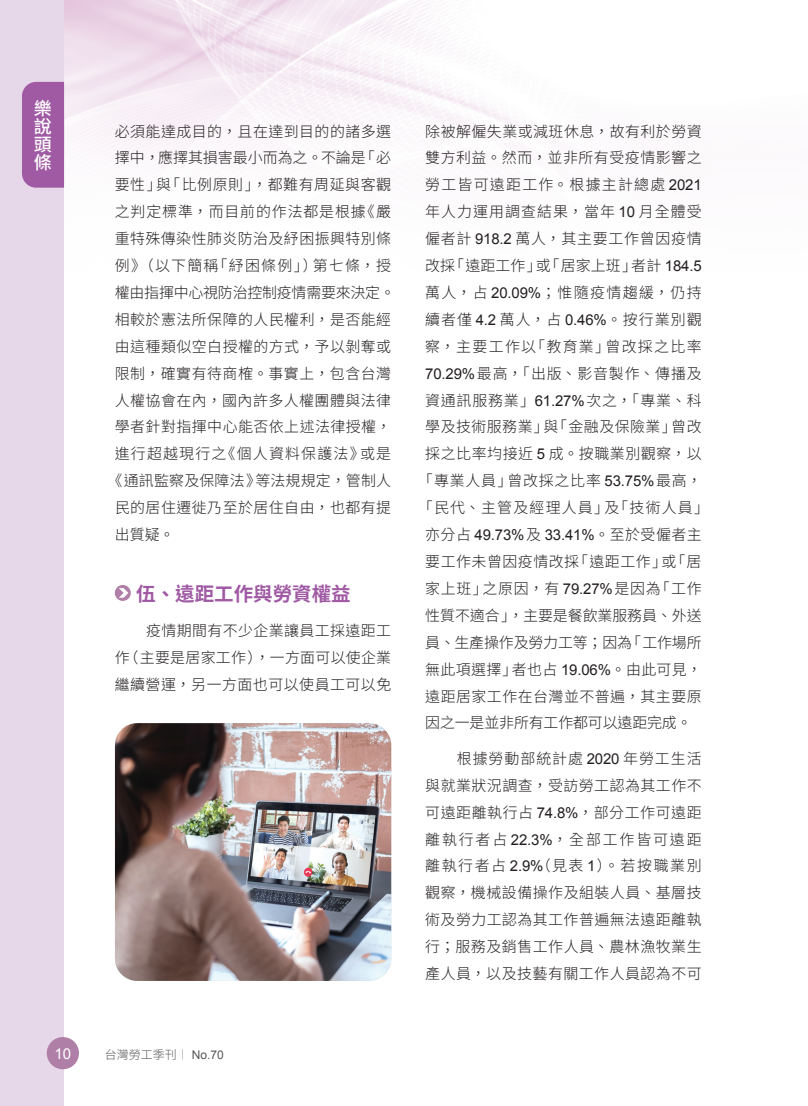
<style>
.page{position:relative;width:808px;height:1106px;background:#fff}
.page>*{position:absolute;margin:0;border:0;box-sizing:border-box;transform-origin:0 0}
.壹{font:700 19.5px "Noto Sans CJ Ktc";color:#a05aa4}
.t1{font:500 18px/18px "Noto Sans CJ Ktc";color:#fff;text-align:justify}
.N內文{font:300 15px/26.8px "Noto Sans CJ Ktc";letter-spacing:.03em;color:#231f20;text-align:justify}
.N內文-2{font:300 15px "Noto Sans CJ Ktc";letter-spacing:.055em;color:#231f20}
.N內文-3{font:300 15px "Noto Sans CJ Ktc";letter-spacing:.08em;color:#231f20}
.N內文-4{font:300 15px "Noto Sans CJ Ktc";letter-spacing:.05em;color:#231f20}
.N內文-5{font:300 15px "Noto Sans CJ Ktc";letter-spacing:.07em;color:#231f20}
.N內文-6{font:300 15px "Noto Sans CJ Ktc";letter-spacing:-.01em;color:#231f20}
.N內文-7{font:15px "Arial";letter-spacing:-.01em;color:#231f20}
.N內文-8{font:300 15px "Noto Sans CJ Ktc";letter-spacing:.005em;color:#231f20}
.N內文-9{font:300 15px "Noto Sans CJ Ktc";letter-spacing:.095em;color:#231f20}
.N內文-10{font:300 15px "Noto Sans CJ Ktc";color:#231f20}
.N內文-11{font:300 15px "Noto Sans CJ Ktc";letter-spacing:-.015em;color:#231f20}
.N內文-12{font:300 15px "Noto Sans CJ Ktc";letter-spacing:.085em;color:#231f20}
.N內文-13{font:300 15px "Noto Sans CJ Ktc";letter-spacing:-.005em;color:#231f20}
.N內文-14{font:300 15px "Noto Sans CJ Ktc";letter-spacing:.09em;color:#231f20}
.t2{font:15px "Arial";color:#fff}
.t3{font:300 12px "Noto Sans CJ Ktc";color:#57585a}
.s1{font-family:"Adobe Ming Std"}
.s2{font-family:"Arial";font-weight:400}
.s3{font-family:"Noto Sans CJ Ktc";font-weight:300}
</style>
<div class="page">
<img style="left:64px;top:0;width:474px;height:188px">
<div style="left:0;top:0;width:64px;height:1106px;background:#e6d7e9"></div>
<div style="left:22px;top:82px;width:42px;height:106px;background:#a05aa4"></div>
<div style="left:47px;top:1037px;width:32px;height:32px;background:#b07fa7;border-radius:50%"></div>
<svg style="left:115px;top:585px;width:16px;height:16px"></svg>
<svg style="left:119px;top:588px;width:9px;height:9px"></svg>
<img style="left:115px;top:723px;width:276px;height:257px">
<p class="t1" style="left:34px;top:99px;width:19px">樂說頭條</p>
<p class="N內文" style="left:115px;top:118px;width:278px">必須能達成目的，且在達到目的的諸多選</p>
<p class="N內文-10" style="left:115px;top:149px;width:278px">擇中，應擇其損害最小而為之。不論是「必</p>
<p class="N內文" style="left:115px;top:172px;width:278px">要性」與「比例原則」，都難有周延與客觀</p>
<p class="N內文-2" style="left:115px;top:203px;width:278px">之判定標準，而目前的作法都是根據《嚴</p>
<p class="N內文" style="left:115px;top:225px;width:278px">重特殊傳染性肺炎防治及紓困振興特別條</p>
<p class="N內文-3" style="left:115px;top:257px;width:278px">例》（以下簡稱「紓困條例」）第七條，授</p>
<p class="N內文-11" style="left:115px;top:284px;width:282px">權由指揮中心視防治控制疫情需要來決定。</p>
<p class="N內文" style="left:115px;top:306px;width:278px">相較於憲法所保障的人民權利，是否能經</p>
<p class="N內文" style="left:115px;top:333px;width:278px">由這種類似空白授權的方式，予以剝奪或</p>
<p class="N內文" style="left:115px;top:360px;width:278px">限制，確實有待商榷。事實上，包含台灣</p>
<p class="N內文" style="left:115px;top:387px;width:278px">人權協會在內，國內許多人權團體與法律</p>
<p class="N內文" style="left:115px;top:414px;width:278px">學者針對指揮中心能否依上述法律授權，</p>
<p class="N內文-3" style="left:115px;top:445px;width:278px">進行超越現行之《個人資料保護法》或是</p>
<p class="N內文" style="left:107px;top:467px;width:285px">《通訊監察及保障法》等法規規定，管制人</p>
<p class="N內文" style="left:115px;top:494px;width:278px">民的居住遷徙乃至於居住自由，也都有提</p>
<p class="N內文" style="left:115px;top:521px;width:61px">出質疑。</p>
<p class="壹" style="left:136px;top:582px;width:216px">伍、遠距工作與勞資權益</p>
<p class="N內文" style="left:115px;top:618px;width:278px;text-indent:32px">疫情期間有不少企業讓員工採遠距工作（主要是居家工作），一方面可以使企業繼續營運，另一方面也可以使員工可以免</p>
<p class="t2" style="left:54px;top:1043px;width:18px">10</p>
<p class="t3" style="left:105px;top:1047px;width:121px">台灣勞工季刊<span class="s1">｜</span> <span class="s2">No.70</span></p>
<p class="N內文" style="left:425px;top:118px;width:278px">除被解僱失業或減班休息，故有利於勞資</p>
<p class="N內文" style="left:425px;top:145px;width:278px">雙方利益。然而，並非所有受疫情影響之</p>
<p class="N內文-12" style="left:425px;top:176px;width:278px">勞工皆可遠距工作。根據主計總處 <span class="s2">2021</span></p>
<p class="N內文-5" style="left:425px;top:203px;width:278px">年人力運用調查結果，當年 <span class="s2">10</span> 月全體受</p>
<p class="N內文" style="left:425px;top:225px;width:278px">僱者計 <span class="s2">918.2</span> 萬人，其主要工作曾因疫情</p>
<p class="N內文-8" style="left:425px;top:257px;width:278px">改採「遠距工作」或「居家上班」者計 <span class="s2">184.5</span></p>
<p class="N內文-9" style="left:425px;top:284px;width:278px">萬人，占 <span class="s2">20.09%</span>；惟隨疫情趨緩，仍持</p>
<p class="N內文-5" style="left:425px;top:311px;width:278px">續者僅 <span class="s2">4.2</span> 萬人，占 <span class="s2">0.46%</span>。按行業別觀</p>
<p class="N內文-14" style="left:425px;top:338px;width:278px">察，主要工作以「教育業」曾改採之比率</p>
<p class="N內文-2" style="left:425px;top:365px;width:278px"><span class="s2">70.29%</span>最高，「出版、影音製作、傳播及</p>
<p class="N內文-4" style="left:425px;top:391px;width:278px">資通訊服務業」<span class="s2">61.27%</span>次之，「專業、科</p>
<p class="N內文" style="left:425px;top:414px;width:278px">學及技術服務業」與「金融及保險業」曾改</p>
<p class="N內文" style="left:425px;top:441px;width:278px">採之比率均接近 <span class="s2">5</span> 成。按職業別觀察，以</p>
<p class="N內文-2" style="left:418px;top:472px;width:285px">「專業人員」曾改採之比率 <span class="s2">53.75%</span>最高，</p>
<p class="N內文-3" style="left:418px;top:499px;width:293px">「民代、主管及經理人員」及「技術人員」</p>
<p class="N內文-7" style="left:425px;top:525px;width:278px"><span class="s3">亦分占</span> 49.73%<span class="s3">及</span> 33.41%<span class="s3">。至於受僱者主</span></p>
<p class="N內文" style="left:425px;top:548px;width:278px">要工作未曾因疫情改採「遠距工作」或「居</p>
<p class="N內文-4" style="left:425px;top:580px;width:278px">家上班」之原因，有 <span class="s2">79.27%</span>是因為「工作</p>
<p class="N內文-13" style="left:425px;top:607px;width:278px">性質不適合」，主要是餐飲業服務員、外送</p>
<p class="N內文-6" style="left:425px;top:634px;width:278px">員、生產操作及勞力工等；因為「工作場所</p>
<p class="N內文" style="left:425px;top:656px;width:278px">無此項選擇」者也占 <span class="s2">19.06%</span>。由此可見，</p>
<p class="N內文" style="left:425px;top:683px;width:278px">遠距居家工作在台灣並不普遍，其主要原</p>
<p class="N內文-6" style="left:425px;top:714px;width:268px">因之一是並非所有工作都可以遠距完成。</p>
<p class="N內文" style="left:425px;top:745px;width:278px;text-indent:32px">根據勞動部統計處 <span class="s2">2020</span> 年勞工生活與就業狀況調查，受訪勞工認為其工作不可遠距離執行占 <span class="s2">74.8%</span>，部分工作可遠距離執行者占 <span class="s2">22.3%</span>，全部工作皆可遠距離執行者占 <span class="s2">2.9%</span>（見表 <span class="s2">1</span>）。若按職業別觀察，機械設備操作及組裝人員、基層技術及勞力工認為其工作普遍無法遠距離執行；服務及銷售工作人員、農林漁牧業生產人員，以及技藝有關工作人員認為不可</p>
</div>
